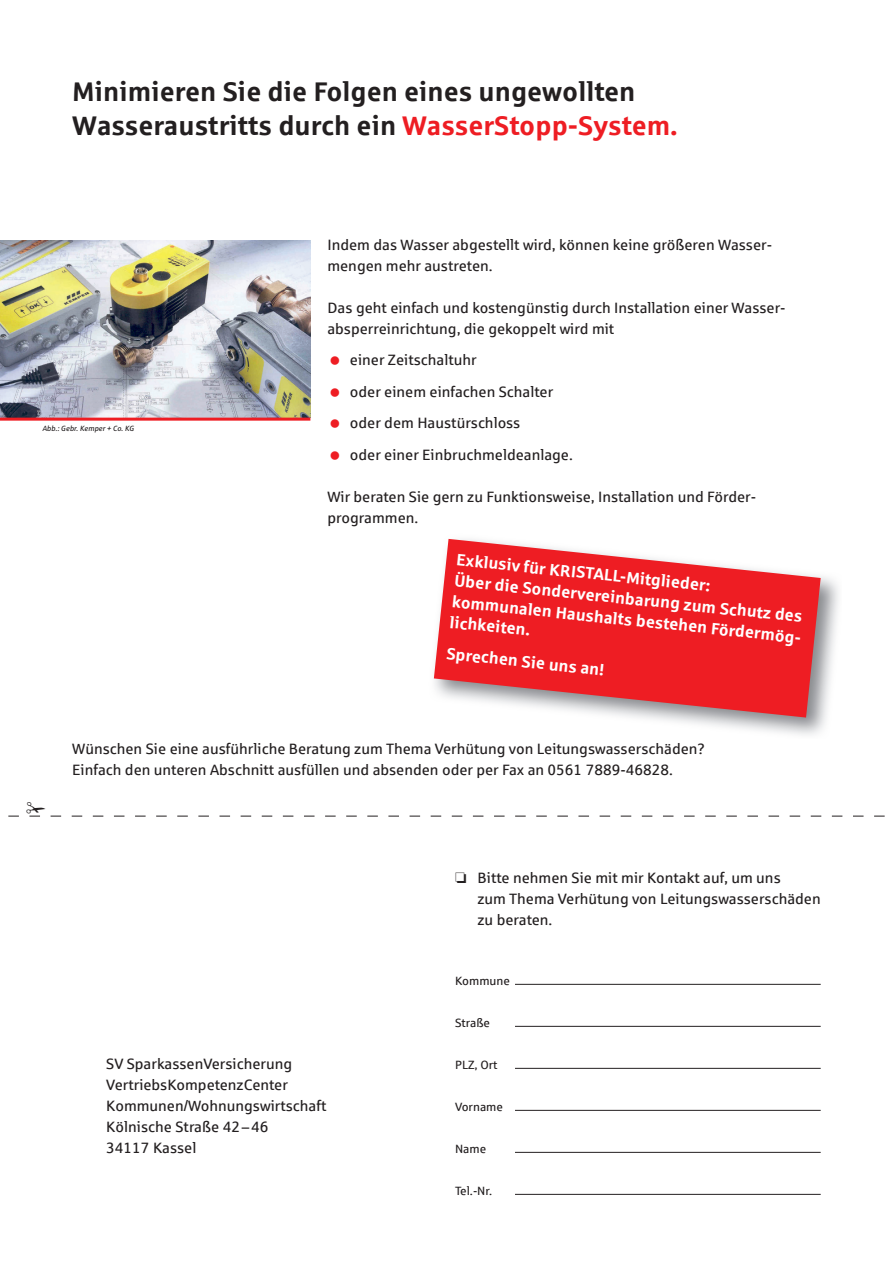
<style>
.page{position:relative;width:893px;height:1263px;background:#fff}
.page>*{position:absolute;margin:0;border:0;box-sizing:border-box;transform-origin:0 0}
.t1{font:700 27px/34.5px "Sparkasse Rg";color:#231f20}
.t2{font:700 16.5px/21px "Sparkasse Rg";color:#fff}
.t3{font:15px/21px "Sparkasse Rg";color:#231f20}
.t4{font:12px "Sparkasse Rg";color:#231f20}
.t5{font:italic 7.5px "Sparkasse Rg";color:#231f20}
.s1{color:#ee1d23}
</style>
<div class="page">
<img style="left:433px;top:538px;width:406px;height:197px">
<svg style="left:434px;top:539px;width:387px;height:178px;fill:#ee1d23"></svg>
<hr style="left:515px;top:984px;width:306px;height:1px;background:#231f20">
<hr style="left:515px;top:1026px;width:306px;height:1px;background:#231f20">
<hr style="left:515px;top:1068px;width:306px;height:1px;background:#231f20">
<hr style="left:515px;top:1110px;width:306px;height:1px;background:#231f20">
<hr style="left:515px;top:1152px;width:306px;height:1px;background:#231f20">
<hr style="left:515px;top:1194px;width:306px;height:1px;background:#231f20">
<img style="left:0;top:240px;width:310px;height:178px">
<hr style="left:0;top:418px;width:310px;height:3px;background:#ee1d23">
<svg style="left:8px;top:815px;width:877px;height:2px"></svg>
<h1 class="t1" style="left:72px;top:73px;width:607px">Minimieren Sie die Folgen eines ungewollten wasseraustritts durch ein <span class="s1">wasserStopp-System.</span></h1>
<p class="t5" style="left:43px;top:423px;width:93px">Abb.: Gebr. Kemper + Co. KG</p>
<p class="t3" style="left:327px;top:233px;width:446px">Indem das Wasser abgestellt wird, können keine größeren Wasser&shy;mengen mehr austreten.</p>
<p class="t3" style="left:327px;top:296px;width:460px">Das geht einfach und kostengünstig durch Installation einer Wasser&shy;absperreinrichtung, die gekoppelt wird mit</p>
<p class="t3" style="left:350px;top:344px;width:224px;line-height:31.5px">einer Zeitschaltuhr<br>oder einem einfachen Schalter oder dem Haustürschloss<br>oder einer Einbruchmeldeanlage.</p>
<p class="t3" style="left:327px;top:485px;width:430px">Wir beraten Sie gern zu Funktionsweise, Installation und Förder&shy;programmen.</p>
<p class="t2" style="left:458px;top:548px;width:362px;rotate:6deg">exklusiv fürKriStaLL-Mitglieder:<br>überdie Sondervereinbarung zum Schutz des kommunalen haushalts bestehen Fördermög&shy;lichkeiten.</p>
<p class="t2" style="left:448px;top:642px;width:160px;rotate:6deg">Sprechen Sie uns an!</p>
<p class="t3" style="left:72px;top:737px;width:634px">Wünschen Sie eine ausführliche Beratung zum Thema Verhütung von Leitungswasserschäden?<br>Einfach den unteren Abschnitt ausfüllen und absenden oder per Fax an 0561 7889-46828.</p>
<p class="t3" style="left:106px;top:1052px;width:222px">SV SparkassenVersicherung<br>VertriebsKompetenzCenter<br>Kommunen/Wohnungswirtschaft<br>Kölnische Straße 42 – 46<br>34117 Kassel</p>
<p class="t3" style="left:477px;top:866px;width:345px;text-indent:-22px">❏ Bitte nehmen Sie mit mir Kontakt auf, um uns<br>zum Thema Verhütung von Leitungswasserschäden zu beraten.</p>
<p class="t4" style="left:455px;top:973px;width:56px">Kommune</p>
<p class="t4" style="left:455px;top:1015px;width:37px">Straße</p>
<p class="t4" style="left:455px;top:1057px;width:44px">PLZ, Ort</p>
<p class="t4" style="left:455px;top:1099px;width:50px">Vorname</p>
<p class="t4" style="left:455px;top:1141px;width:33px">Name</p>
<p class="t4" style="left:455px;top:1183px;width:39px">Tel.-Nr.</p>
</div>
